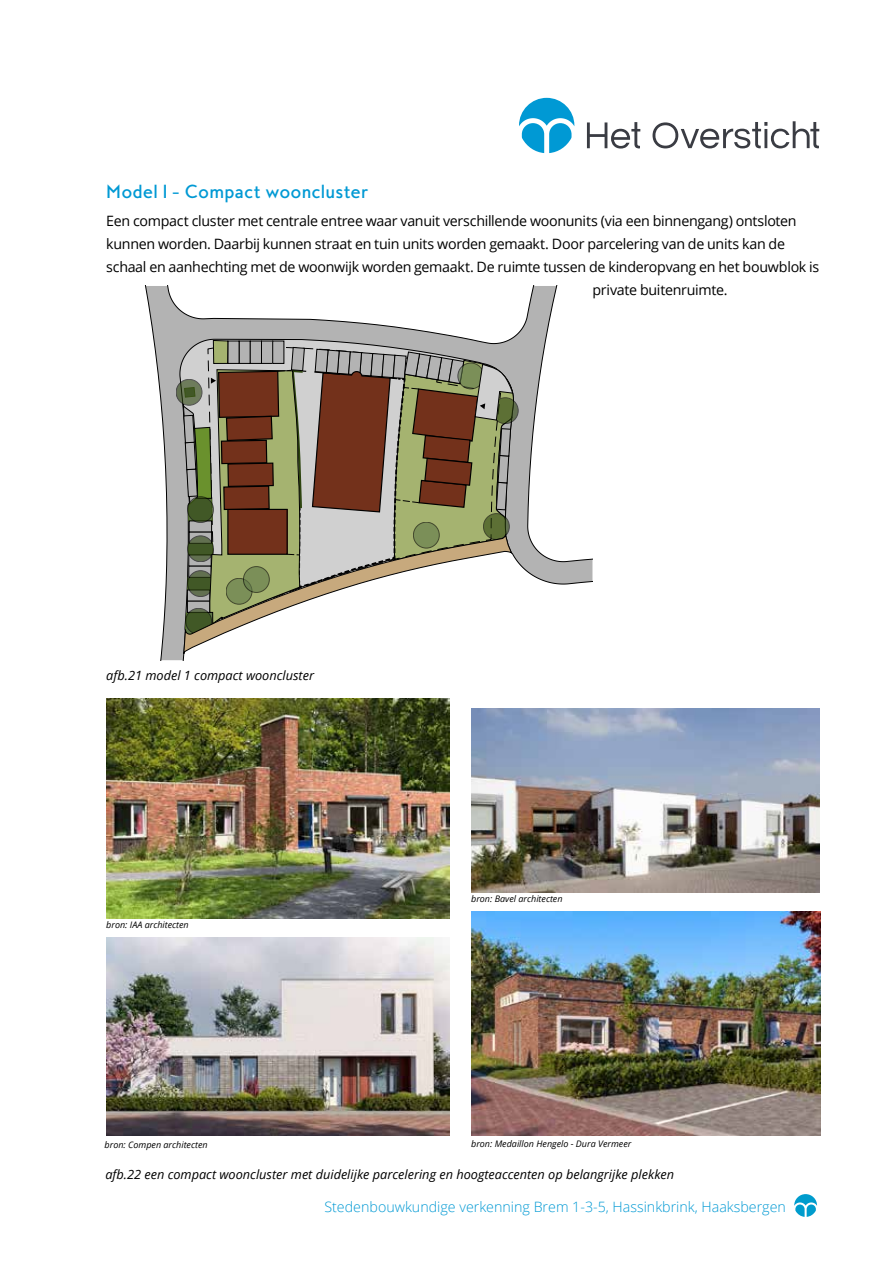
<style>
.page{position:relative;width:893px;height:1263px;background:#fff}
.page>*{position:absolute;margin:0;border:0;box-sizing:border-box;transform-origin:0 0}
.t1{font:500 17.25px "MB Empire";letter-spacing:.005em;color:#0099d4}
.t2{font:14.25px "Open Sans";letter-spacing:-.02em;color:#000}
.t3{font:300 14.25px "Open Sans";color:#0099d4}
.t4{font:italic 12.75px "Open Sans";color:#000}
.t5{font:italic 9px "Open Sans";color:#000}
</style>
<div class="page">
<svg style="left:519px;top:98px;width:55px;height:55px"></svg>
<svg style="left:652px;top:121px;width:167px;height:28px"></svg>
<svg style="left:587px;top:122px;width:53px;height:27px"></svg>
<svg style="left:794px;top:1194px;width:23px;height:23px"></svg>
<svg style="left:145px;top:286px;width:447px;height:374px"></svg>
<svg style="left:492px;top:398px;width:26px;height:26px"></svg>
<div style="left:492px;top:398px;width:26px;height:26px;border:1px solid #000;border-radius:50%"></div>
<svg style="left:176px;top:379px;width:26px;height:26px"></svg>
<div style="left:176px;top:379px;width:26px;height:26px;border:1px solid #000;border-radius:50%"></div>
<svg style="left:183px;top:286px;width:331px;height:374px"></svg>
<img style="left:106px;top:698px;width:344px;height:221px">
<img style="left:471px;top:709px;width:348px;height:183px">
<img style="left:106px;top:938px;width:344px;height:197px">
<img style="left:471px;top:911px;width:349px;height:224px">
<p class="t1" style="left:106px;top:180px;width:264px">Model 1 - Compact wooncluster</p>
<p class="t2" style="left:106px;top:211px;width:692px">Een compact cluster met centrale entree waar vanuit verschillende woonunits (via een binnengang) ontsloten</p>
<p class="t2" style="left:106px;top:234px;width:680px">kunnen worden. Daarbij kunnen straat en tuin units worden gemaakt. Door parcelering van de units kan de</p>
<p class="t2" style="left:106px;top:257px;width:714px">schaal en aanhechting met de woonwijk worden gemaakt. De ruimte tussen de kinderopvang en het bouwblok is</p>
<p class="t2" style="left:592px;top:280px;width:137px">private buitenruimte.</p>
<p class="t4" style="left:106px;top:666px;width:209px">afb.21 model 1 compact wooncluster</p>
<p class="t5" style="left:106px;top:918px;width:84px">bron: IAA architecten</p>
<p class="t5" style="left:471px;top:893px;width:93px">bron: Bavel architecten</p>
<p class="t5" style="left:105px;top:1138px;width:105px">bron: Compen architecten</p>
<p class="t5" style="left:471px;top:1137px;width:162px">bron: Medaillon Hengelo - Dura Vermeer</p>
<p class="t4" style="left:105px;top:1166px;width:570px">afb.22 een compact wooncluster met duidelijke parcelering en hoogteaccenten op belangrijke plekken</p>
<p class="t3" style="left:324px;top:1197px;width:463px">Stedenbouwkundige verkenning Brem 1-3-5, Hassinkbrink, Haaksbergen</p>
</div>
